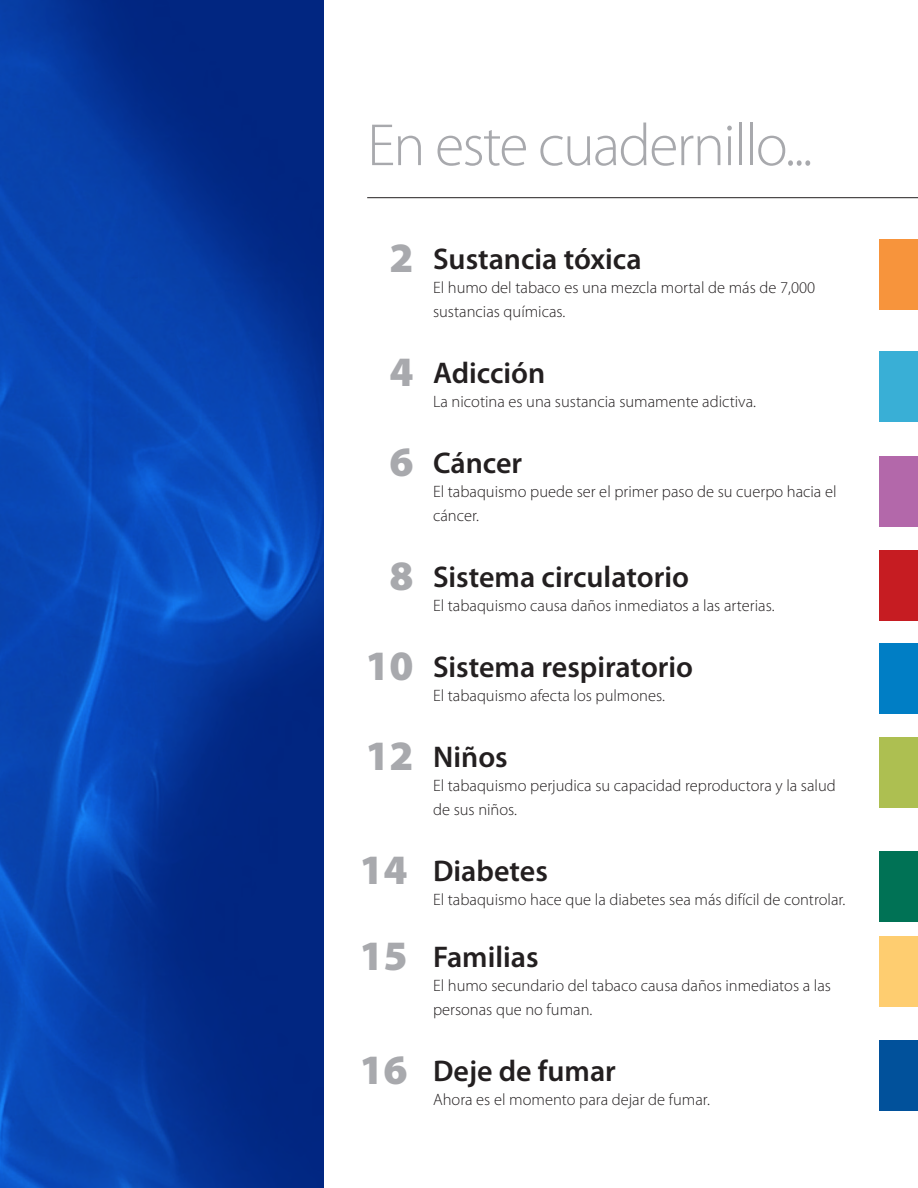
<style>
.page{position:relative;width:918px;height:1188px;background:#fff}
.page>*{position:absolute;margin:0;border:0;box-sizing:border-box;transform-origin:0 0}
.t1{font:300 60px "Myriad Pro";letter-spacing:-.03em;color:#a8a9ad}
.t2{font:600 30px "Myriad Pro";color:#231f20}
.t3{font:300 16.5px/24px "Myriad Pro";color:#231f20}
.s1{font-weight:900;font-size:42px;color:#a8a9ad}
</style>
<div class="page">
<div style="left:879px;top:351px;width:39px;height:71px;background:#39afd6"></div>
<div style="left:879px;top:456px;width:39px;height:71px;background:#b368aa"></div>
<div style="left:879px;top:550px;width:39px;height:71px;background:#c61c22"></div>
<div style="left:879px;top:643px;width:39px;height:71px;background:#007ec5"></div>
<div style="left:879px;top:737px;width:39px;height:70px;background:#adbf51"></div>
<div style="left:879px;top:851px;width:39px;height:71px;background:#007255"></div>
<div style="left:879px;top:239px;width:39px;height:71px;background:#f7943c"></div>
<img style="left:0;top:0;width:324px;height:1188px">
<hr style="left:367px;top:197px;width:551px;height:1px;background:#231f20">
<div style="left:879px;top:936px;width:39px;height:70px;background:#fecd70"></div>
<div style="left:879px;top:1040px;width:39px;height:71px;background:#01519b"></div>
<h1 class="t1" style="left:367px;top:109px;width:447px">En este cuadernillo...</h1>
<h2 class="t2" style="left:390px;top:239px;width:254px"><span class="s1">2</span> Sustancia tóxica</h2>
<h2 class="t3" style="left:433px;top:275px;width:384px">El humo del tabaco es una mezcla mortal de más de 7,000 sustancias químicas.</h2>
<h3 class="t2" style="left:390px;top:353px;width:157px"><span class="s1">4</span> Adicción</h3>
<h3 class="t3" style="left:433px;top:389px;width:325px">La nicotina es una sustancia sumamente adictiva.</h3>
<h2 class="t2" style="left:390px;top:443px;width:134px"><span class="s1">6</span> Cáncer</h2>
<h2 class="t3" style="left:433px;top:479px;width:405px">El tabaquismo puede ser el primer paso de su cuerpo hacia el cáncer.</h2>
<h3 class="t2" style="left:390px;top:557px;width:301px"><span class="s1">8</span> Sistema circulatorio</h3>
<h3 class="t3" style="left:433px;top:593px;width:343px">El tabaquismo causa daños inmediatos a las arterias.</h3>
<h2 class="t2" style="left:365px;top:647px;width:329px"><span class="s1">10</span> Sistema respiratorio</h2>
<h2 class="t3" style="left:433px;top:683px;width:233px">El tabaquismo afecta los pulmones.</h2>
<h3 class="t2" style="left:365px;top:737px;width:144px"><span class="s1">12</span> Niños</h3>
<h3 class="t3" style="left:433px;top:773px;width:404px">El tabaquismo perjudica su capacidad reproductora y la salud de sus niños.</h3>
<h2 class="t2" style="left:360px;top:851px;width:190px"><span class="s1">14</span> Diabetes</h2>
<h2 class="t3" style="left:433px;top:887px;width:414px">El tabaquismo hace que la diabetes sea más difícil de controlar.</h2>
<h3 class="t2" style="left:360px;top:938px;width:181px"><span class="s1">15</span> Familias</h3>
<h3 class="t3" style="left:433px;top:973px;width:399px">El humo secundario del tabaco causa daños inmediatos a las personas que no fuman.</h3>
<h2 class="t2" style="left:360px;top:1052px;width:258px"><span class="s1">16</span> Deje de fumar</h2>
<h2 class="t3" style="left:433px;top:1087px;width:278px">Ahora es el momento para dejar de fumar.</h2>
</div>
